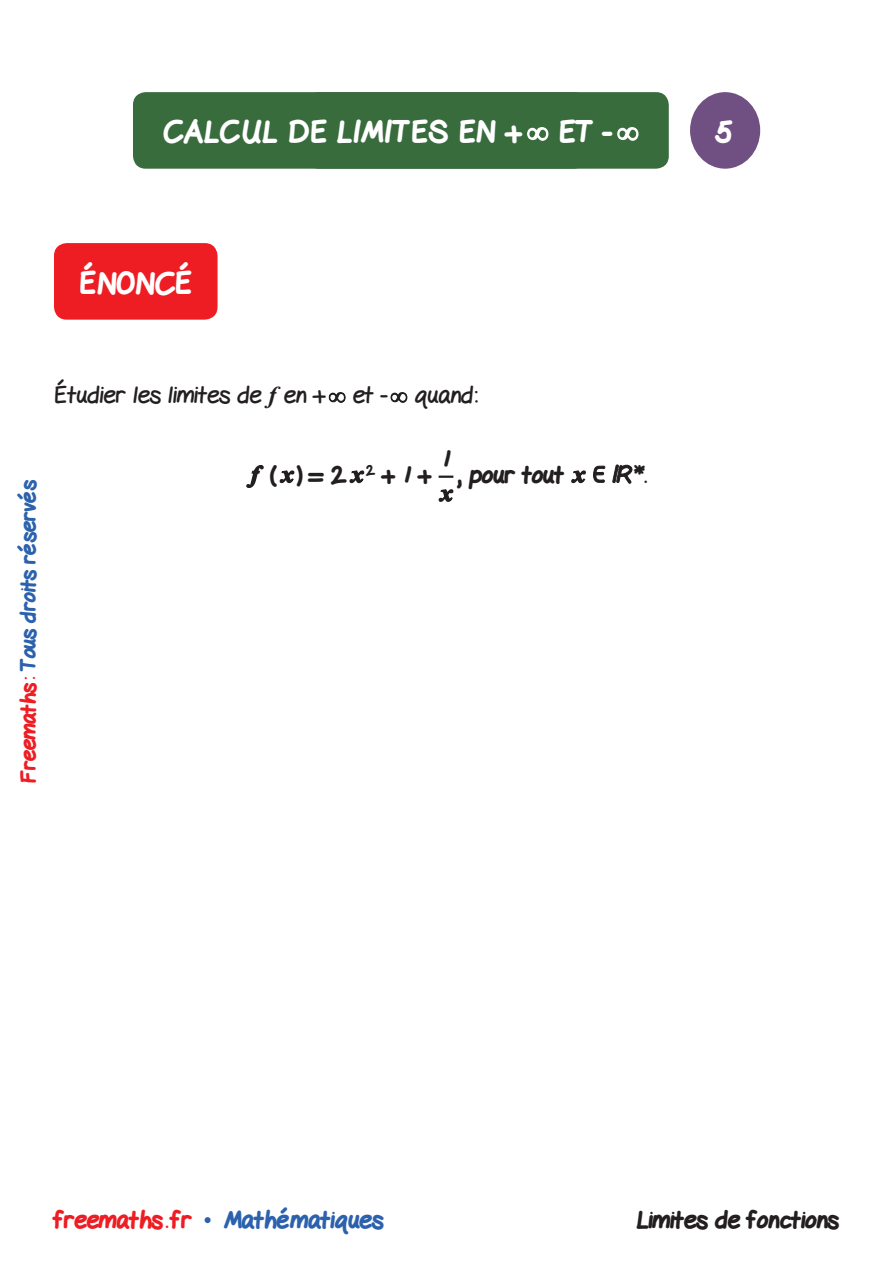
<style>
.page{position:relative;width:893px;height:1263px;background:#fff}
.page>*{position:absolute;margin:0;border:0;box-sizing:border-box;transform-origin:0 0}
.t1{font:800 30px "Gel Pen";letter-spacing:.02em;color:#fff}
.Texte-Ennonce{font:800 24px "Gel Pen";color:#231f20}
.Texte-Ennonce-2{font:24px "Gel Pen";color:#231f20}
.t2{font:800 24px "Gel Pen";color:#2c62ad}
.Texte{font:800 24px "Gel Pen";color:#231f20}
.t3{font:800 21px "Gel Pen";letter-spacing:-.01em;color:#2c62ad}
.s1{color:#ee1d23}
.s2{font-family:"Times New Roman";font-weight:700;font-style:italic}
.s3{font-weight:800}
.s4{font-family:"Times New Roman";font-weight:400}
</style>
<div class="page">
<div style="left:54px;top:243px;width:164px;height:77px;background:#ee1d23;border-radius:13px"></div>
<div style="left:690px;top:92px;width:70px;height:77px;background:#704f83;border-radius:50%"></div>
<div style="left:133px;top:92px;width:536px;height:77px;background:#386c3d;border-radius:13px"></div>
<svg style="left:527px;top:127px;width:22px;height:14px"></svg>
<svg style="left:617px;top:127px;width:22px;height:14px"></svg>
<svg style="left:328px;top:392px;width:18px;height:11px"></svg>
<svg style="left:390px;top:392px;width:18px;height:11px"></svg>
<svg style="left:246px;top:465px;width:18px;height:23px"></svg>
<svg style="left:279px;top:470px;width:16px;height:14px"></svg>
<svg style="left:349px;top:470px;width:16px;height:14px"></svg>
<svg style="left:439px;top:476px;width:14px;height:2px"></svg>
<svg style="left:438px;top:489px;width:16px;height:13px"></svg>
<svg style="left:571px;top:470px;width:15px;height:14px"></svg>
<svg style="left:593px;top:465px;width:13px;height:18px"></svg>
<svg style="left:612px;top:464px;width:20px;height:20px"></svg>
<p class="t1" style="left:163px;top:109px;width:450px">CALCUL DE LIMITES EN + ET -</p>
<p class="t1" style="left:717px;top:109px;width:17px">5</p>
<p class="t1" style="left:406px;top:109px;width:83px">TITRE</p>
<p class="t1" style="left:80px;top:260px;width:114px">ÉNONCÉ</p>
<p class="t3" style="left:12px;top:783px;width:305px;rotate:-90deg"><span class="s1">Freemaths:</span> Tous droits réservés</p>
<p class="Texte-Ennonce-2" style="left:54px;top:375px;width:425px">Étudier les limites de <span class="s2">f</span> en + et - quand:</p>
<p class="Texte-Ennonce" style="left:270px;top:456px;width:163px">() = 2 <sup>2</sup> + 1 +</p>
<p class="Texte" style="left:442px;top:440px;width:10px">1</p>
<p class="Texte-Ennonce" style="left:456px;top:456px;width:109px">, pour tout</p>
<p class="Texte-Ennonce-2" style="left:635px;top:455px;width:13px">*<span class="s3">.</span></p>
<p class="t2" style="left:54px;top:1201px;width:331px"><span class="s1">freemaths . fr</span> <span class="s4">•</span> Mathématiques</p>
<p class="Texte-Ennonce" style="left:636px;top:1201px;width:204px">Limites de fonctions</p>
</div>
